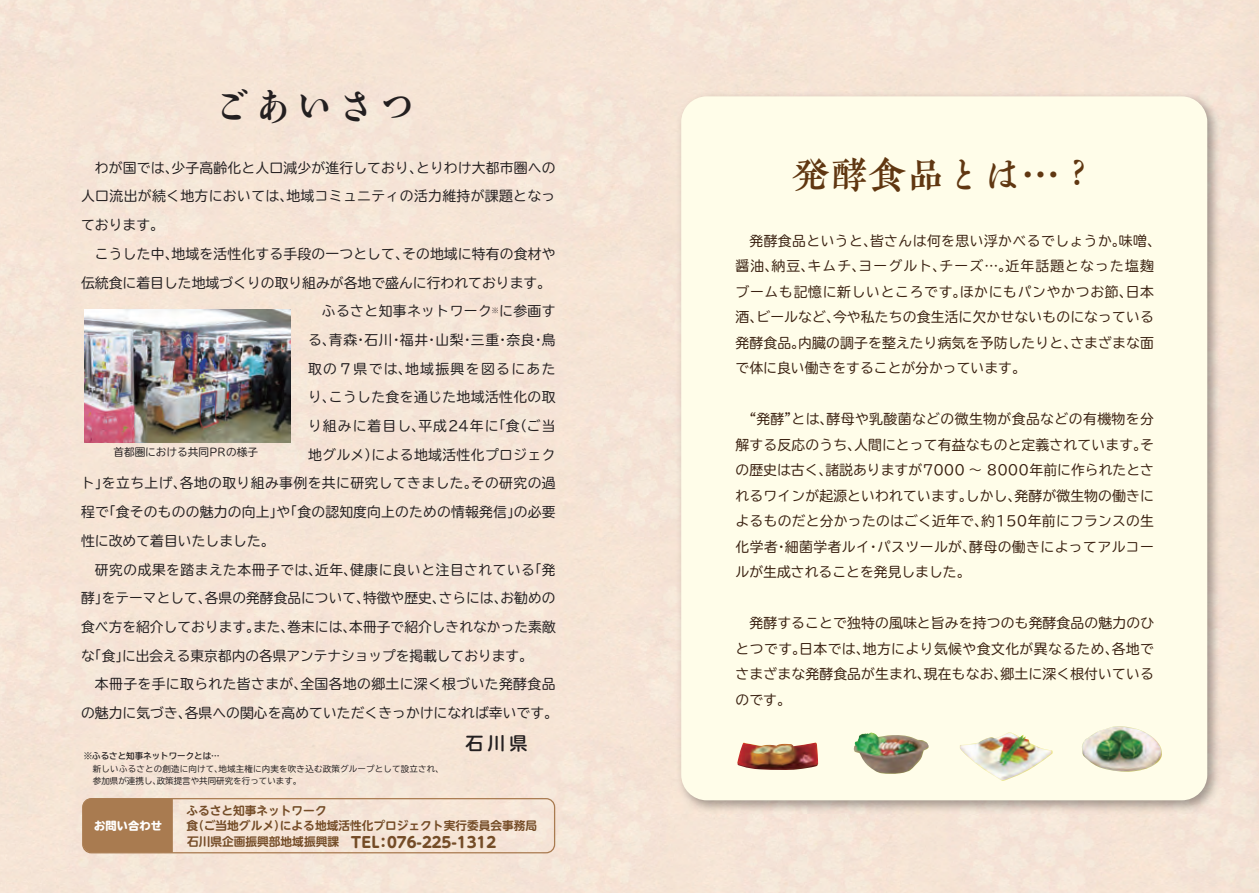
<style>
.page{position:relative;width:1259px;height:893px;background:#f5e4d6}
.page>*{position:absolute;margin:0;border:0;box-sizing:border-box;transform-origin:0 0}
.t1{font:41.4px "KO Kizahashi Kinryo B";color:#231f20}
.t2{font:38.25px "KO Saotome Kinryo B";color:#603711}
.t3{font:700 18px "TBUDR Go Std";color:#231f20}
.t4{font:700 14.85px "UD Shin M Go Pro";color:#744c27}
.t5{font:13.8px/25.5px "TBUDR Go Std";letter-spacing:.01em;color:#3a2111;text-align:justify}
.t6{font:13.8px "TBUDR Go Std";letter-spacing:.01em;color:#231f20}
.t7{font:13.8px "TBUDR Go Std";letter-spacing:.03em;color:#231f20}
.t8{font:13.8px "TBUDR Go Std";letter-spacing:.04em;color:#231f20}
.t9{font:13.8px "TBUDR Go Std";letter-spacing:.055em;color:#231f20}
.t10{font:13.8px "TBUDR Go Std";letter-spacing:.08em;color:#231f20}
.t11{font:13.8px "TBUDR Go Std";letter-spacing:.1em;color:#231f20}
.t12{font:700 11.7px/14.9px "UD Shin M Go Pro De";color:#744c27}
.t13{font:800 11.25px "TBUDR Go Std";color:#fff}
.t14{font:10.65px "TBUDR Go Std";color:#231f20}
.t15{font:8.55px/12.8px "TBUDR Go Std";letter-spacing:.02em;color:#231f20}
.t16{font:700 8.55px "TBUDR Go Std";color:#231f20}
.s1{font-family:"UD Shin M Go Pro De";font-size:11.7px}
</style>
<div class="page">
<img style="left:678px;top:92px;width:541px;height:720px">
<div style="left:681px;top:96px;width:526px;height:704px;background:#fffde9;border-radius:26px"></div>
<img style="left:959px;top:732px;width:93px;height:49px">
<img style="left:737px;top:742px;width:81px;height:28px">
<img style="left:1082px;top:726px;width:80px;height:46px">
<img style="left:853px;top:732px;width:76px;height:42px">
<div style="left:83px;top:800px;width:90px;height:52px;background:#a97b50"></div>
<div style="left:82px;top:798px;width:473px;height:55px;border:1px solid #a97b50;border-radius:9px"></div>
<img style="left:84px;top:310px;width:206px;height:133px">
<h1 class="t1" style="left:211px;top:85px;width:209px">ごあいさつ</h1>
<p class="t6" style="left:81px;top:156px;width:476px">　わが国では、少子高齢化と人口減少が進行しており、とりわけ大都市圏への</p>
<p class="t6" style="left:81px;top:185px;width:476px">人口流出が続く地方においては、地域コミュニティの活力維持が課題となっ</p>
<p class="t6" style="left:81px;top:214px;width:84px">ております。</p>
<p class="t6" style="left:81px;top:242px;width:476px">　こうした中、地域を活性化する手段の一つとして、その地域に特有の食材や</p>
<p class="t6" style="left:81px;top:271px;width:471px">伝統食に着目した地域づくりの取り組みが各地で盛んに行われております。</p>
<p class="t7" style="left:308px;top:300px;width:249px">　ふるさと知事ネットワーク<sup>※</sup>に参画す</p>
<p class="t9" style="left:308px;top:328px;width:249px">る、青森・石川・福井・山梨・三重・奈良・鳥</p>
<p class="t11" style="left:308px;top:357px;width:249px">取の７県では、地域振興を図るにあた</p>
<p class="t6" style="left:308px;top:386px;width:249px">り、こうした食を通じた地域活性化の取</p>
<p class="t10" style="left:308px;top:415px;width:249px">り組みに着目し、平成24年に「食（ご当</p>
<p class="t6" style="left:308px;top:443px;width:249px">地グルメ）による地域活性化プロジェク</p>
<p class="t7" style="left:81px;top:472px;width:476px">ト」を立ち上げ、各地の取り組み事例を共に研究してきました。その研究の過</p>
<p class="t6" style="left:81px;top:501px;width:476px">程で「食そのものの魅力の向上」や「食の認知度向上のための情報発信」の必要</p>
<p class="t6" style="left:81px;top:529px;width:195px">性に改めて着目いたしました。</p>
<p class="t8" style="left:95px;top:558px;width:462px">研究の成果を踏まえた本冊子では、近年、健康に良いと注目されている「発</p>
<p class="t6" style="left:81px;top:587px;width:476px">酵」をテーマとして、各県の発酵食品について、特徴や歴史、さらには、お勧めの</p>
<p class="t6" style="left:81px;top:615px;width:476px">食べ方を紹介しております。また、巻末には、本冊子で紹介しきれなかった素敵</p>
<p class="t6" style="left:81px;top:644px;width:453px">な「食」に出会える東京都内の各県アンテナショップを掲載しております。</p>
<p class="t6" style="left:81px;top:673px;width:476px">　本冊子を手に取られた皆さまが、全国各地の郷土に深く根づいた発酵食品</p>
<p class="t6" style="left:81px;top:702px;width:478px">の魅力に気づき、各県への関心を高めていただくきっかけになれば幸いです。</p>
<p class="t14" style="left:113px;top:444px;width:146px">首都圏における共同PRの様子</p>
<p class="t16" style="left:84px;top:748px;width:138px">※ふるさと知事ネットワークとは…</p>
<p class="t15" style="left:93px;top:762px;width:352px">新しいふるさとの創造に向けて、地域主権に内実を吹き込む政策グループとして設立され、参加県が連携し、政策提言や共同研究を行っています。</p>
<h3 class="t3" style="left:465px;top:728px;width:64px">石川県</h3>
<p class="t13" style="left:94px;top:819px;width:69px">お問い合わせ</p>
<p class="t12" style="left:186px;top:803px;width:352px">ふるさと知事ネットワーク<br>食（ご当地グルメ）による地域活性化プロジェクト実行委員会事務局</p>
<p class="t4" style="left:187px;top:830px;width:311px"><span class="s1">石川県企画振興部地域振興課</span> TEL：076-225-1312</p>
<h2 class="t2" style="left:791px;top:155px;width:308px">発酵食品とは…？</h2>
<p class="t5" style="left:735px;top:228px;width:427px;text-align:left">　発酵食品というと、皆さんは何を思い浮かべるでしょうか。味噌、醤油、納豆、キムチ、ヨーグルト、チーズ…。近年話題となった塩麹ブームも記憶に新しいところです。ほかにもパンやかつお節、日本酒、ビールなど、今や私たちの食生活に欠かせないものになっている発酵食品。内臓の調子を整えたり病気を予防したりと、さまざまな面で体に良い働きをすることが分かっています。</p>
<p class="t5" style="left:735px;top:406px;width:420px">　“発酵”とは、酵母や乳酸菌などの微生物が食品などの有機物を分解する反応のうち、人間にとって有益なものと定義されています。その歴史は古く、諸説ありますが7000 ～ 8000年前に作られたとされるワインが起源といわれています。しかし、発酵が微生物の働きによるものだと分かったのはごく近年で、約150年前にフランスの生化学者・細菌学者ルイ・パスツールが、酵母の働きによってアルコールが生成されることを発見しました。</p>
<p class="t5" style="left:735px;top:610px;width:420px">　発酵することで独特の風味と旨みを持つのも発酵食品の魅力のひとつです。日本では、地方により気候や食文化が異なるため、各地でさまざまな発酵食品が生まれ、現在もなお、郷土に深く根付いているのです。　</p>
</div>
